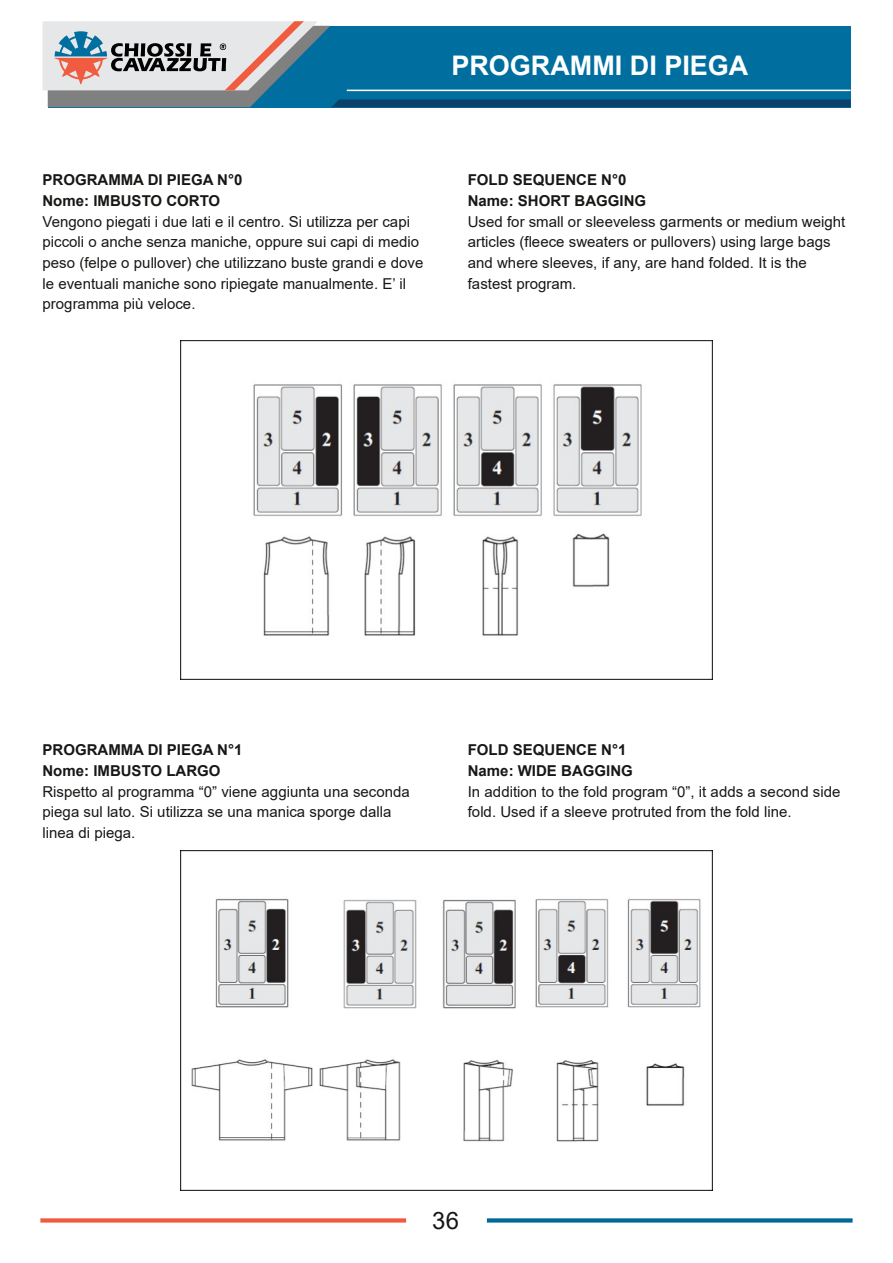
<style>
.page{position:relative;width:893px;height:1263px;background:#fff}
.page>*{position:absolute;margin:0;border:0;box-sizing:border-box;transform-origin:0 0}
.t1{font:700 27px "Arial";color:#fff}
.t2{font:24px "Arial";color:#181715}
.t3{font:15px/20.7px "Arial";letter-spacing:.005em;color:#181715}
.t4{font:700 15px/20.7px "Arial";color:#181715}
</style>
<div class="page">
<svg style="left:489px;top:1218px;width:361px;height:4px"></svg>
<svg style="left:43px;top:1218px;width:361px;height:4px"></svg>
<svg style="left:43px;top:21px;width:807px;height:86px;background:#4588a7"></svg>
<img style="left:181px;top:340px;width:531px;height:339px">
<img style="left:181px;top:850px;width:531px;height:340px">
<h1 class="t1" style="left:451px;top:51px;width:298px">PROGRAMMI DI PIEGA</h1>
<p class="t4" style="left:43px;top:170px;width:201px">PROGRAMMA DI PIEGA N°0<br>Nome: IMBUSTO CORTO</p>
<p class="t3" style="left:43px;top:211px;width:382px">Vengono piegati i due lati e il centro. Si utilizza per capi piccoli o anche senza maniche, oppure sui capi di medio peso (felpe o pullover) che utilizzano buste grandi e dove le eventuali maniche sono ripiegate manualmente. E’ il programma più veloce.</p>
<p class="t4" style="left:468px;top:170px;width:180px">FOLD SEQUENCE N°0<br>Name: SHORT BAGGING</p>
<p class="t3" style="left:468px;top:211px;width:379px">Used for small or sleeveless garments or medium weight articles (fleece sweaters or pullovers) using large bags and where sleeves, if any, are hand folded. It is the fastest program.</p>
<p class="t4" style="left:43px;top:739px;width:201px">PROGRAMMA DI PIEGA N°1<br>Nome: IMBUSTO LARGO</p>
<p class="t3" style="left:43px;top:781px;width:369px">Rispetto al programma “0” viene aggiunta una seconda piega sul lato. Si utilizza se una manica sporge dalla linea di piega.</p>
<p class="t4" style="left:468px;top:739px;width:167px">FOLD SEQUENCE N°1<br>Name: WIDE BAGGING</p>
<p class="t3" style="left:468px;top:781px;width:374px">In addition to the fold program “0”, it adds a second side fold. Used if a sleeve protruted from the fold line.</p>
<h2 class="t2" style="left:432px;top:1207px;width:28px">36</h2>
</div>
